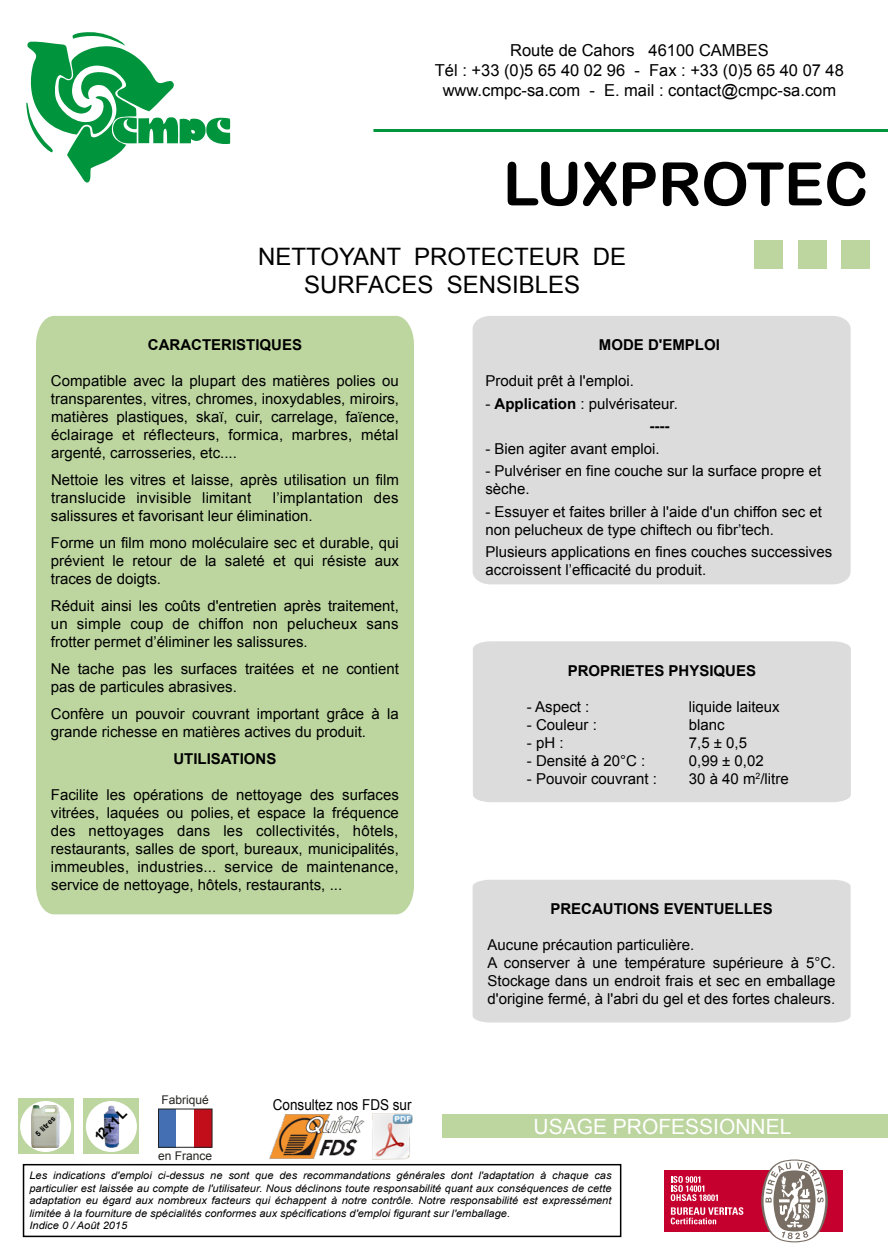
<style>
.page{position:relative;width:888px;height:1260px;background:#fff}
.page>*{position:absolute;margin:0;border:0;box-sizing:border-box;transform-origin:0 0}
.t1{font:60px "Arial Rounded MT Bold";color:#000}
.t2{font:24px/28.8px "Arial";color:#000;text-align:center}
.t3{font:21px "Arial";color:#fff}
.t4{font:16.5px/19.8px "Arial";color:#000;text-align:center}
.t5{font:15px/18px "Arial";color:#000}
.t6{font:700 15px "Arial";color:#000}
.t7{font:15px "Arial";color:#000;scale:.9 1}
.t8{font:700 13.5px "Arial";color:#000}
.t9{font:12px "Arial";color:#222221}
.t10{font:italic 10.5px/12.5px "Arial";color:#000;scale:1.06 1}
.t11{font:700 7.5px "Arial";color:#000}
.s1{font-weight:700}
</style>
<div class="page">
<hr style="left:374px;top:129px;width:514px;height:3px;background:#00943d">
<div style="left:473px;top:316px;width:378px;height:268px;background:#dcdcdc"></div>
<div style="left:473px;top:880px;width:378px;height:143px;background:#dcdcdc"></div>
<div style="left:442px;top:1114px;width:446px;height:24px;background:#bdd69f"></div>
<div style="left:23px;top:1164px;width:598px;height:73px;border:2px solid #000"></div>
<div style="left:842px;top:240px;width:28px;height:29px;background:#bdd69f"></div>
<div style="left:798px;top:240px;width:28px;height:29px;background:#bdd69f"></div>
<div style="left:754px;top:240px;width:29px;height:29px;background:#bdd69f"></div>
<div style="left:36px;top:316px;width:378px;height:598px;background:#bdd69f"></div>
<div style="left:473px;top:641px;width:378px;height:161px;background:#dcdcdc"></div>
<svg style="left:26px;top:32px;width:204px;height:151px"></svg>
<img style="left:269px;top:1115px;width:96px;height:44px">
<img style="left:373px;top:1114px;width:40px;height:45px">
<svg style="left:162px;top:1108px;width:51px;height:40px"></svg>
<div style="left:18px;top:1099px;width:55px;height:55px;background:#bdd69f"></div>
<div style="left:20px;top:1101px;width:51px;height:51px;background:#fff;border-radius:50%"></div>
<img style="left:29px;top:1105px;width:31px;height:43px">
<img style="left:60px;top:1098px;width:102px;height:69px">
<div style="left:84px;top:1099px;width:55px;height:55px;background:#bdd69f"></div>
<div style="left:86px;top:1101px;width:51px;height:51px;background:#fff;border-radius:50%"></div>
<img style="left:103px;top:1105px;width:16px;height:43px">
<div style="left:664px;top:1170px;width:179px;height:62px;background:#c5002e"></div>
<svg style="left:671px;top:1176px;width:47px;height:25px"></svg>
<svg style="left:671px;top:1207px;width:72px;height:17px"></svg>
<svg style="left:761px;top:1160px;width:67px;height:82px"></svg>
<p class="t4" style="left:435px;top:41px;width:411px">Route de Cahors 46100 CAMBES<br>Tél : +33 (0)5 65 40 02 96 - Fax : +33 (0)5 65 40 07 48 www.cmpc-sa.com - E. mail : contact@cmpc-sa.com</p>
<h1 class="t1" style="left:503px;top:149px;width:367px">LUXPROTEC</h1>
<h2 class="t2" style="left:258px;top:242px;width:370px">NETTOYANT PROTECTEUR DE<br>SURFACES SENSIBLES</h2>
<p class="t6" style="left:148px;top:335px;width:156px">CARACTERISTIQUES</p>
<p class="t5" style="left:51px;top:372px;width:350px;text-align:justify">Compatible avec la plupart des matières polies ou transparentes, vitres, chromes, inoxydables, miroirs, matières plastiques, skaï, cuir, carrelage, faïence, éclairage et réflecteurs, formica, marbres, métal argenté, carrosseries, etc....</p>
<p class="t5" style="left:51px;top:471px;width:349px">Nettoie les vitres et laisse, après utilisation un film translucide invisible limitant</p>
<p class="t5" style="left:51px;top:489px;width:349px;text-indent:222px">l’implantation des salissures et favorisant leur élimination.</p>
<p class="t5" style="left:51px;top:534px;width:349px;text-align:justify">Forme un film mono moléculaire sec et durable, qui prévient le retour de la saleté et qui résiste aux traces de doigts.</p>
<p class="t5" style="left:51px;top:597px;width:350px;text-align:justify">Réduit ainsi les coûts d'entretien après traitement, un simple coup de chiffon non pelucheux sans frotter permet d’éliminer les salissures.</p>
<p class="t5" style="left:51px;top:660px;width:350px">Ne tache pas les surfaces traitées et ne contient pas de particules abrasives.</p>
<p class="t5" style="left:51px;top:705px;width:349px">Confère un pouvoir couvrant important grâce à la grande richesse en matières actives du produit.</p>
<p class="t6" style="left:173px;top:749px;width:105px">UTILISATIONS</p>
<p class="t5" style="left:51px;top:786px;width:350px;text-align:justify">Facilite les opérations de nettoyage des surfaces vitrées, laquées ou polies, et espace la fréquence des nettoyages dans les collectivités, hôtels, restaurants, salles de sport, bureaux, municipalités, immeubles, industries... service de maintenance, service de nettoyage, hôtels, restaurants, ...</p>
<p class="t11" style="left:33px;top:1132px;width:26px;rotate:-45deg">5 litres</p>
<p class="t8" style="left:90px;top:1133px;width:41px;rotate:-45deg">12x1 L</p>
<p class="t9" style="left:162px;top:1092px;width:49px">Fabriqué</p>
<p class="t9" style="left:158px;top:1148px;width:56px">en France</p>
<p class="t7" style="left:273px;top:1095px;width:156px">Consultez nos FDS sur</p>
<p class="t6" style="left:599px;top:335px;width:123px">MODE D'EMPLOI</p>
<p class="t5" style="left:485px;top:372px;width:150px">Produit prêt à l'emploi.</p>
<p class="t5" style="left:649px;top:393px;width:30px;line-height:22.5px;text-indent:-164px">- <span class="s1">Application</span> : pulvérisateur. <span class="s1">----</span></p>
<p class="t5" style="left:485px;top:440px;width:176px">- Bien agiter avant emploi.</p>
<p class="t5" style="left:485px;top:462px;width:337px">- Pulvériser en fine couche sur la surface propre et sèche.</p>
<p class="t5" style="left:485px;top:503px;width:338px">- Essuyer et faites briller à l'aide d'un chiffon sec et non pelucheux de type chiftech ou fibr’tech.</p>
<p class="t5" style="left:485px;top:543px;width:348px">Plusieurs applications en fines couches successives accroissent l’efficacité du produit.</p>
<p class="t6" style="left:568px;top:661px;width:190px">PROPRIETES PHYSIQUES</p>
<p class="t5" style="left:527px;top:698px;width:64px">- Aspect :</p>
<p class="t5" style="left:689px;top:698px;width:92px">liquide laiteux</p>
<p class="t5" style="left:527px;top:716px;width:72px">- Couleur :</p>
<p class="t5" style="left:689px;top:716px;width:37px">blanc</p>
<p class="t5" style="left:527px;top:734px;width:38px">- pH :</p>
<p class="t5" style="left:689px;top:734px;width:60px">7,5 ± 0,5</p>
<p class="t5" style="left:527px;top:752px;width:120px">- Densité à 20°C :</p>
<p class="t5" style="left:689px;top:752px;width:76px">0,99 ± 0,02</p>
<p class="t5" style="left:527px;top:770px;width:132px">- Pouvoir couvrant :</p>
<p class="t5" style="left:689px;top:770px;width:101px">30 à 40 m<sup>2</sup>/litre</p>
<p class="t6" style="left:550px;top:899px;width:224px">PRECAUTIONS EVENTUELLES</p>
<p class="t5" style="left:488px;top:936px;width:350px">Aucune précaution particulière.<br>A conserver à une température supérieure à 5°C.<br>Stockage dans un endroit frais et sec en emballage d'origine fermé, à l'abri du gel et des fortes chaleurs.</p>
<h3 class="t3" style="left:534px;top:1112px;width:259px">USAGE PROFESSIONNEL</h3>
<p class="t10" style="left:29px;top:1170px;width:551px">Les indications d'emploi ci-dessus ne sont que des recommandations générales dont l'adaptation à chaque cas particulier est laissée au compte de l'utilisateur. Nous déclinons toute responsabilité quant aux conséquences de cette adaptation eu égard aux nombreux facteurs qui échappent à notre contrôle. Notre responsabilité est expressément limitée à la fourniture de spécialités conformes aux spécifications d'emploi figurant sur l'emballage.<br>Indice 0 / Août 2015</p>
</div>
